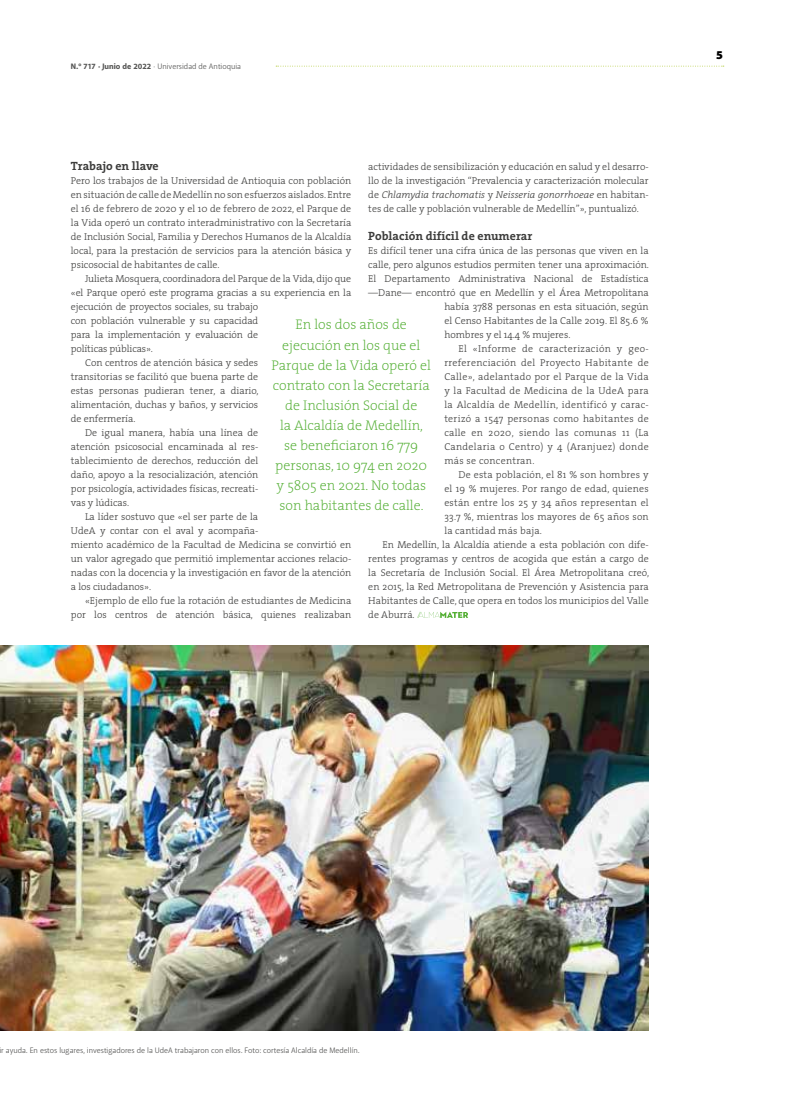
<style>
.page{position:relative;width:794px;height:1120px;background:#fff}
.page>*{position:absolute;margin:0;border:0;box-sizing:border-box;transform-origin:0 0}
.t1{font:200 14px/20px "The Serif";color:#52ae32;text-align:center}
.t2{font:700 12px "The Serif";color:#3c3c3b}
.t3{font:900 12px "Akagi";color:#000}
.t4{font:300 10px/14px "The Serif";color:#3c3c3b;text-align:justify}
.t5{font:300 10px "The Serif";letter-spacing:.03em;color:#3c3c3b}
.t6{font:300 10px "The Serif";letter-spacing:.02em;color:#3c3c3b}
.t7{font:8px "Akagi";color:#575756}
.s1{font-weight:800}
.s2{font-style:italic}
</style>
<div class="page">
<svg style="left:276px;top:66px;width:448px;height:1px"></svg>
<svg style="left:417px;top:612px;width:51px;height:6px"></svg>
<img style="left:0;top:646px;width:648px;height:384px">
<p class="t7" style="left:71px;top:61px;width:172px"><span class="s1">N.º 717 · Junio de 2022</span> · Universidad de Antioquia</p>
<p class="t2" style="left:71px;top:156px;width:89px">Trabajo en llave</p>
<p class="t4" style="left:71px;top:173px;width:282px">Pero los trabajos de la Universidad de Antioquia con población en situación de calle de Medellín no son esfuerzos aislados. Entre el 16 de febrero de 2020 y el 10 de febrero de 2022, el Parque de la Vida operó un contrato interadministrativo con la Secretaría de Inclusión Social, Familia y Derechos Humanos de la Alcaldía local, para la prestación de servicios para la atención básica y psicosocial de habitantes de calle.</p>
<p class="t4" style="left:85px;top:271px;width:268px">Julieta Mosquera, coordinadora del Parque de la Vida, dijo que</p>
<p class="t4" style="left:71px;top:285px;width:282px">«el Parque operó este programa gracias a su experiencia en la</p>
<p class="t4" style="left:71px;top:299px;width:189px">ejecución de proyectos sociales, su trabajo</p>
<p class="t4" style="left:71px;top:313px;width:189px">con población vulnerable y su capacidad</p>
<p class="t4" style="left:71px;top:327px;width:189px">para la implementación y evaluación de</p>
<p class="t4" style="left:71px;top:341px;width:84px">políticas públicas».</p>
<p class="t4" style="left:85px;top:355px;width:175px">Con centros de atención básica y sedes</p>
<p class="t4" style="left:71px;top:369px;width:189px">transitorias se facilitó que buena parte de</p>
<p class="t4" style="left:71px;top:383px;width:189px">estas personas pudieran tener, a diario,</p>
<p class="t4" style="left:71px;top:397px;width:189px">alimentación, duchas y baños, y servicios</p>
<p class="t4" style="left:71px;top:411px;width:66px">de enfermería.</p>
<p class="t4" style="left:85px;top:425px;width:175px">De igual manera, había una línea de</p>
<p class="t4" style="left:71px;top:439px;width:189px">atención psicosocial encaminada al res-</p>
<p class="t4" style="left:71px;top:453px;width:189px">tablecimiento de derechos, reducción del</p>
<p class="t4" style="left:71px;top:467px;width:189px">daño, apoyo a la resocialización, atención</p>
<p class="t4" style="left:71px;top:481px;width:189px">por psicología, actividades físicas, recreati-</p>
<p class="t4" style="left:71px;top:495px;width:60px">vas y lúdicas.</p>
<p class="t4" style="left:85px;top:509px;width:175px">La líder sostuvo que «el ser parte de la</p>
<p class="t4" style="left:71px;top:523px;width:189px">UdeA y contar con el aval y acompaña-</p>
<p class="t4" style="left:71px;top:537px;width:282px">miento académico de la Facultad de Medicina se convirtió en</p>
<p class="t4" style="left:71px;top:551px;width:282px">un valor agregado que permitió implementar acciones relacio-</p>
<p class="t4" style="left:71px;top:565px;width:282px">nadas con la docencia y la investigación en favor de la atención</p>
<p class="t4" style="left:71px;top:579px;width:82px">a los ciudadanos».</p>
<p class="t4" style="left:85px;top:593px;width:268px">«Ejemplo de ello fue la rotación de estudiantes de Medicina</p>
<p class="t4" style="left:71px;top:607px;width:282px">por los centros de atención básica, quienes realizaban</p>
<p class="t4" style="left:368px;top:159px;width:282px">actividades de sensibilización y educación en salud y el desarro&shy;llo de la investigación “Prevalencia y caracterización molecular de <span class="s2">Chlamydia trachomatis</span> y <span class="s2">Neisseria gonorrhoeae</span> en habitan&shy;tes de calle y población vulnerable de Medellín”», puntualizó.</p>
<p class="t2" style="left:368px;top:226px;width:165px">Población difícil de enumerar</p>
<p class="t4" style="left:368px;top:243px;width:282px">Es difícil tener una cifra única de las personas que viven en la</p>
<p class="t4" style="left:368px;top:257px;width:282px">calle, pero algunos estudios permiten tener una aproximación.</p>
<p class="t4" style="left:368px;top:271px;width:282px">El Departamento Administrativa Nacional de Estadística</p>
<p class="t4" style="left:368px;top:285px;width:282px">—Dane— encontró que en Medellín y el Área Metropolitana</p>
<p class="t4" style="left:444px;top:299px;width:206px">había 3788 personas en esta situación, según</p>
<p class="t4" style="left:444px;top:313px;width:206px">el Censo Habitantes de la Calle 2019. El 85.6 %</p>
<p class="t4" style="left:444px;top:327px;width:128px">hombres y el 14.4 % mujeres.</p>
<p class="t5" style="left:458px;top:340px;width:192px">El «Informe de caracterización y geo-</p>
<p class="t5" style="left:444px;top:354px;width:206px">rreferenciación del Proyecto Habitante de</p>
<p class="t5" style="left:444px;top:368px;width:206px">Calle», adelantado por el Parque de la Vida</p>
<p class="t5" style="left:444px;top:382px;width:206px">y la Facultad de Medicina de la UdeA para</p>
<p class="t5" style="left:444px;top:396px;width:206px">la Alcaldía de Medellín, identificó y carac-</p>
<p class="t5" style="left:444px;top:410px;width:206px">terizó a 1547 personas como habitantes de</p>
<p class="t5" style="left:444px;top:424px;width:206px">calle en 2020, siendo las comunas 11 (La</p>
<p class="t5" style="left:444px;top:438px;width:206px">Candelaria o Centro) y 4 (Aranjuez) donde</p>
<p class="t5" style="left:444px;top:452px;width:92px">más se concentran.</p>
<p class="t6" style="left:458px;top:466px;width:192px">De esta población, el 81 % son hombres y</p>
<p class="t6" style="left:444px;top:480px;width:206px">el 19 % mujeres. Por rango de edad, quienes</p>
<p class="t6" style="left:444px;top:494px;width:206px">están entre los 25 y 34 años representan el</p>
<p class="t6" style="left:444px;top:508px;width:206px">33.7 %, mientras los mayores de 65 años son</p>
<p class="t6" style="left:444px;top:522px;width:99px">la cantidad más baja.</p>
<p class="t4" style="left:382px;top:537px;width:268px">En Medellín, la Alcaldía atiende a esta población con dife-</p>
<p class="t4" style="left:368px;top:551px;width:282px">rentes programas y centros de acogida que están a cargo de</p>
<p class="t4" style="left:368px;top:565px;width:282px">la Secretaría de Inclusión Social. El Área Metropolitana creó,</p>
<p class="t4" style="left:368px;top:579px;width:282px">en 2015, la Red Metropolitana de Prevención y Asistencia para</p>
<p class="t4" style="left:368px;top:593px;width:282px">Habitantes de Calle, que opera en todos los municipios del Valle</p>
<p class="t4" style="left:368px;top:607px;width:48px">de Aburrá.</p>
<h1 class="t1" style="left:271px;top:314px;width:161px">En los dos años de ejecución en los que el<br>Parque de la Vida operó el contrato con la Secretaría de Inclusión Social de<br>la Alcaldía de Medellín, se beneficiaron 16 779 personas, 10 974 en 2020 y 5805 en 2021. No todas son habitantes de calle.</h1>
<p class="t3" style="left:716px;top:48px;width:8px">5</p>
<p class="t7" style="left:-1px;top:1045px;width:361px">ir ayuda. En estos lugares, investigadores de la UdeA trabajaron con ellos. Foto: cortesía Alcaldía de Medellín.</p>
</div>
